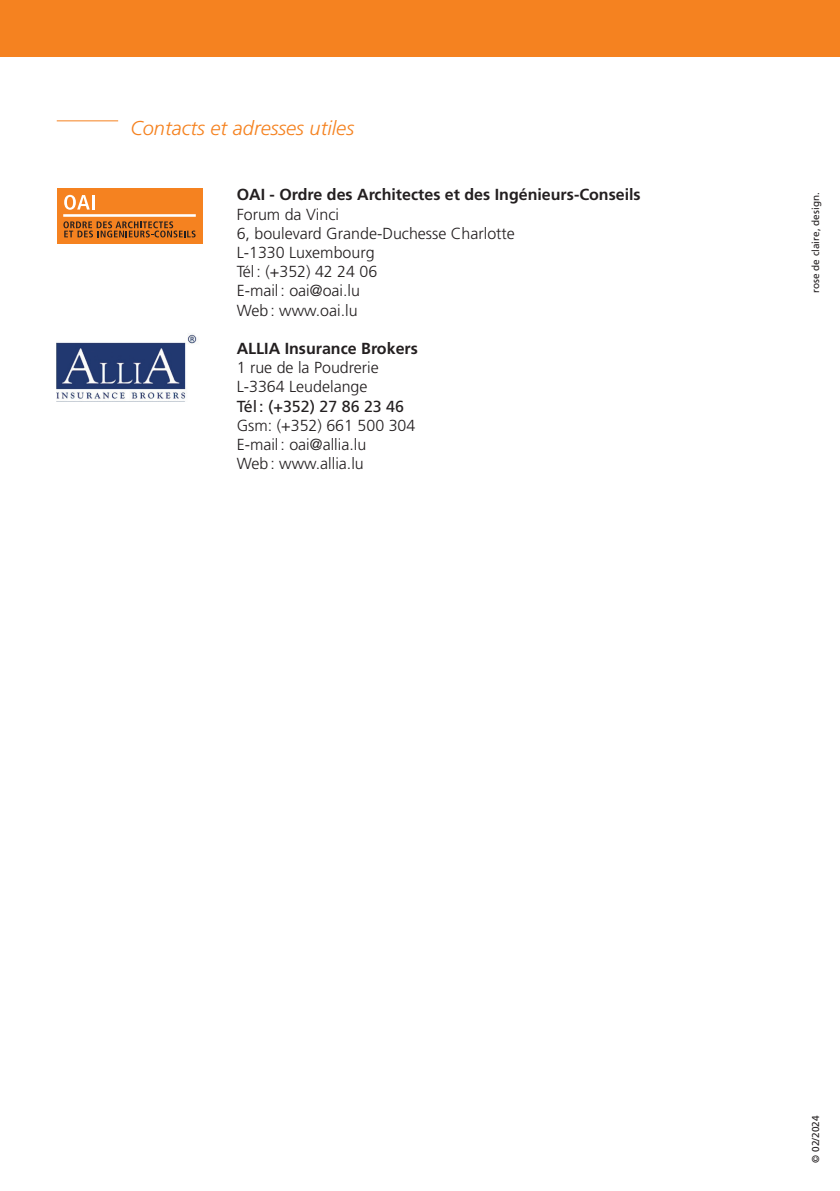
<style>
.page{position:relative;width:840px;height:1191px;background:#fff}
.page>*{position:absolute;margin:0;border:0;box-sizing:border-box;transform-origin:0 0}
.t1{font:italic 300 20px "Frutiger LT Std";color:#f58220}
.t2{font:300 16px/19.2px "Frutiger LT Std";color:#231f20}
.t3{font:700 16px "Frutiger LT Std";color:#231f20}
.t4{font:16px "Frutiger LT Std";color:#231f20}
.t5{font:10px "Frutiger";color:#231f20}
.t6{font:10px "Frutiger LT Std";color:#231f20}
</style>
<div class="page">
<hr style="left:839px;top:0;width:1px;height:510px;background:#f58220">
<hr style="left:57px;top:120px;width:61px;height:1px;background:#f58220">
<div style="left:57px;top:188px;width:145px;height:56px;background:#f58220"></div>
<svg style="left:64px;top:195px;width:26px;height:15px"></svg>
<hr style="left:92px;top:195px;width:3px;height:14px;background:#fff">
<svg style="left:64px;top:221px;width:131px;height:16px"></svg>
<hr style="left:63px;top:214px;width:133px;height:3px;background:#fff">
<div style="left:0;top:0;width:839px;height:57px;background:#f58220"></div>
<img style="left:57px;top:334px;width:140px;height:68px">
<p class="t1" style="left:130px;top:117px;width:225px">Contacts et adresses utiles</p>
<p class="t3" style="left:236px;top:185px;width:405px">OAI - Ordre des Architectes et des Ingénieurs-Conseils</p>
<p class="t2" style="left:236px;top:205px;width:279px">Forum da Vinci<br>6, boulevard Grande-Duchesse Charlotte<br>L-1330 Luxembourg<br>Tél : (+352) 42 24 06<br>E-mail : oai@oai.lu<br>Web : www.oai.lu</p>
<p class="t3" style="left:236px;top:339px;width:183px">ALLIA Insurance Brokers</p>
<p class="t2" style="left:236px;top:358px;width:143px">1 rue de la Poudrerie<br>L-3364 Leudelange</p>
<p class="t4" style="left:236px;top:397px;width:169px">Tél : (+352) 27 86 23 46</p>
<p class="t2" style="left:236px;top:416px;width:180px">Gsm: (+352) 661 500 304<br>E-mail : oai@allia.lu<br>Web : www.allia.lu</p>
<p class="t5" style="left:809px;top:293px;width:102px;rotate:-90deg">rose de claire, design.</p>
<p class="t6" style="left:809px;top:1162px;width:48px;rotate:-90deg">© 02/2024</p>
</div>
